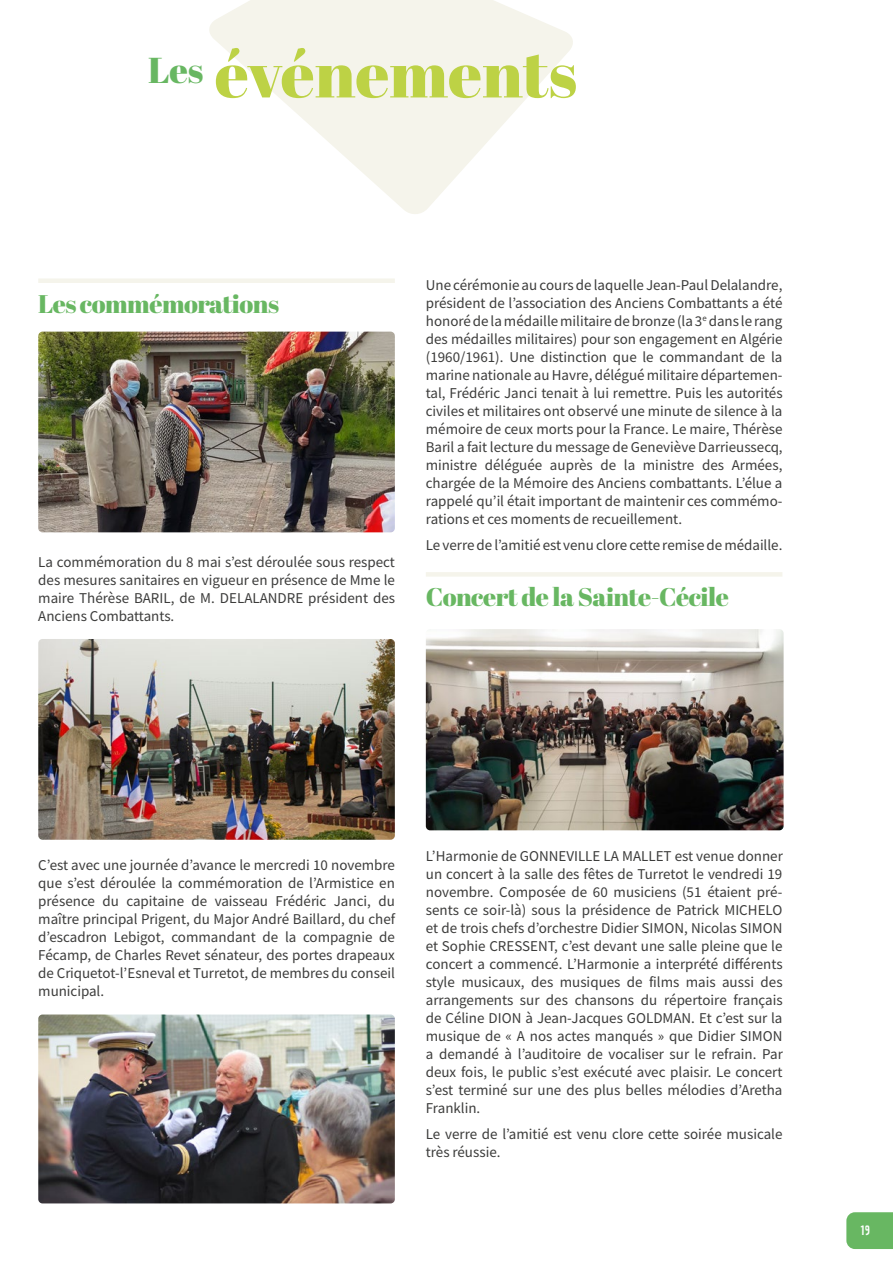
<style>
.page{position:relative;width:893px;height:1263px;background:#fff}
.page>*{position:absolute;margin:0;border:0;box-sizing:border-box;transform-origin:0 0}
.t1{font:66px "Abril Fatface";color:#bdd245}
.t2{font:36px "Abril Fatface";color:#68b762}
.t3{font:25.5px "Abril Fatface";letter-spacing:-.02em;color:#68b762}
.t4{font:15px/18px "Source Sans Variable";color:#3c3c3b;text-align:justify}
.t5{font:12px "Prater Sans One";color:#fff}
</style>
<div class="page">
<div style="left:426px;top:572px;width:356px;height:5px;background:#f5f4eb"></div>
<img style="left:426px;top:629px;width:358px;height:201px">
<div style="left:38px;top:278px;width:357px;height:5px;background:#f5f4eb"></div>
<img style="left:38px;top:332px;width:357px;height:200px">
<img style="left:38px;top:639px;width:357px;height:201px">
<img style="left:38px;top:1014px;width:357px;height:189px">
<svg style="left:209px;top:0;width:364px;height:214px;fill:#f5f4eb"></svg>
<div style="left:846px;top:1212px;width:47px;height:37px;background:#68b762"></div>
<h2 class="t2" style="left:148px;top:44px;width:57px">Les</h2>
<h1 class="t1" style="left:215px;top:28px;width:364px">événements</h1>
<h3 class="t3" style="left:38px;top:286px;width:242px">Les commémorations</h3>
<p class="t4" style="left:38px;top:553px;width:358px">La commémoration du 8 mai s’est déroulée sous respect des mesures sanitaires en vigueur en présence de Mme le maire Thérèse BARIL, de M. DELALANDRE président des Anciens Combattants.</p>
<p class="t4" style="left:426px;top:276px;width:358px">Une cérémonie au cours de laquelle Jean-Paul Delalandre, président de l’association des Anciens Combattants a été honoré de la médaille militaire de bronze (la 3<sup>e</sup> dans le rang des médailles militaires) pour son engagement en Algérie (1960/1961). Une distinction que le commandant de la marine nationale au Havre, délégué militaire départemen&shy;tal, Frédéric Janci tenait à lui remettre. Puis les autorités civiles et militaires ont observé une minute de silence à la mémoire de ceux morts pour la France. Le maire, Thérèse Baril a fait lecture du message de Geneviève Darrieussecq, ministre déléguée auprès de la ministre des Armées, chargée de la Mémoire des Anciens combattants. L’élue a rappelé qu’il était important de maintenir ces commémo&shy;rations et ces moments de recueillement.</p>
<p class="t4" style="left:426px;top:536px;width:358px">Le verre de l’amitié est venu clore cette remise de médaille.</p>
<h3 class="t3" style="left:426px;top:579px;width:305px">Concert de la Sainte-Cécile</h3>
<p class="t4" style="left:38px;top:856px;width:358px">C’est avec une journée d’avance le mercredi 10 novembre que s’est déroulée la commémoration de l’Armistice en présence du capitaine de vaisseau Frédéric Janci, du maître principal Prigent, du Major André Baillard, du chef d’escadron Lebigot, commandant de la compagnie de Fécamp, de Charles Revet sénateur, des portes drapeaux de Criquetot-l’Esneval et Turretot, de membres du conseil municipal.</p>
<p class="t4" style="left:426px;top:847px;width:359px">L’Harmonie de GONNEVILLE LA MALLET est venue donner un concert à la salle des fêtes de Turretot le vendredi 19 novembre. Composée de 60 musiciens (51 étaient pré&shy;sents ce soir-là) sous la présidence de Patrick MICHELO et de trois chefs d’orchestre Didier SIMON, Nicolas SIMON et Sophie CRESSENT, c’est devant une salle pleine que le concert a commencé. L’Harmonie a interprété différents style musicaux, des musiques de films mais aussi des arrangements sur des chansons du répertoire français de Céline DION à Jean-Jacques GOLDMAN. Et c’est sur la musique de « A nos actes manqués » que Didier SIMON a demandé à l’auditoire de vocaliser sur le refrain. Par deux fois, le public s’est exécuté avec plaisir. Le concert s’est terminé sur une des plus belles mélodies d’Aretha Franklin.</p>
<p class="t4" style="left:426px;top:1125px;width:358px">Le verre de l’amitié est venu clore cette soirée musicale très réussie.</p>
<p class="t5" style="left:861px;top:1223px;width:11px">19</p>
</div>
